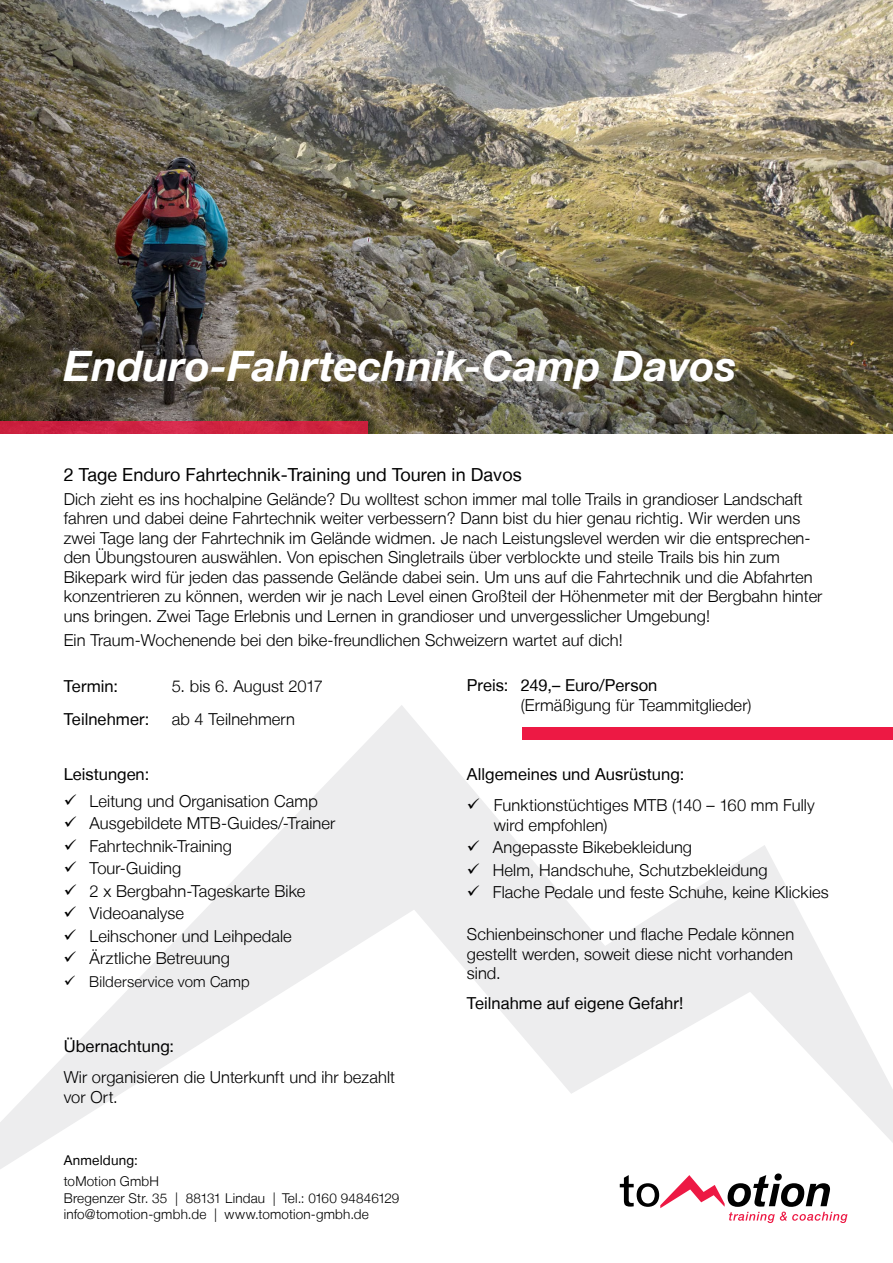
<style>
.page{position:relative;width:893px;height:1263px;background:#fff}
.page>*{position:absolute;margin:0;border:0;box-sizing:border-box;transform-origin:0 0}
.t1{font:italic 700 42px "Helvetica Neue LT";color:#fff}
.t2{font:18px "Helvetica Neue LT";letter-spacing:.005em;color:#000}
.t3{font:300 16.5px/19.5px "Helvetica Neue LT";letter-spacing:.005em;color:#000}
.t4{font:16.5px "Helvetica Neue LT";letter-spacing:.005em;color:#000}
.t5{font:300 15px "Helvetica Neue LT";letter-spacing:.01em;color:#000}
.t6{font:300 13.5px/16.5px "Helvetica Neue LT";letter-spacing:.015em;color:#000}
.t7{font:13.5px "Helvetica Neue LT";letter-spacing:.015em;color:#000}
</style>
<div class="page">
<svg style="left:0;top:705px;width:893px;height:464px"></svg>
<img style="left:0;top:0;width:893px;height:434px">
<svg style="left:0;top:421px;width:368px;height:13px;fill:#ce2341"></svg>
<svg style="left:620px;top:1175px;width:227px;height:48px"></svg>
<div style="left:522px;top:727px;width:371px;height:12px;background:#ed1944"></div>
<svg style="left:468px;top:798px;width:11px;height:11px"></svg>
<svg style="left:468px;top:840px;width:11px;height:11px"></svg>
<svg style="left:468px;top:863px;width:11px;height:10px"></svg>
<svg style="left:468px;top:885px;width:11px;height:11px"></svg>
<svg style="left:65px;top:794px;width:11px;height:10px"></svg>
<svg style="left:65px;top:816px;width:11px;height:11px"></svg>
<svg style="left:65px;top:839px;width:11px;height:10px"></svg>
<svg style="left:65px;top:861px;width:11px;height:11px"></svg>
<svg style="left:65px;top:884px;width:11px;height:10px"></svg>
<svg style="left:65px;top:906px;width:11px;height:11px"></svg>
<svg style="left:65px;top:929px;width:11px;height:10px"></svg>
<svg style="left:65px;top:951px;width:11px;height:11px"></svg>
<svg style="left:65px;top:975px;width:10px;height:10px"></svg>
<h1 class="t1" style="left:64px;top:340px;width:674px">Enduro-Fahrtechnik-Camp Davos</h1>
<p class="t2" style="left:64px;top:463px;width:459px">2 Tage Enduro Fahrtechnik-Training und Touren in Davos</p>
<p class="t3" style="left:64px;top:489px;width:760px">Dich zieht es ins hochalpine Gelände? Du wolltest schon immer mal tolle Trails in grandioser Landschaft fahren und dabei deine Fahrtechnik weiter verbessern? Dann bist du hier genau richtig. Wir werden uns zwei Tage lang der Fahrtechnik im Gelände widmen. Je nach Leistungslevel werden wir die entsprechen&shy;den Übungstouren auswählen. Von epischen Singletrails über verblockte und steile Trails bis hin zum Bikepark wird für jeden das passende Gelände dabei sein. Um uns auf die Fahrtechnik und die Abfahrten konzentrieren zu können, werden wir je nach Level einen Großteil der Höhenmeter mit der Bergbahn hinter uns bringen. Zwei Tage Erlebnis und Lernen in grandioser und unvergesslicher Umgebung!</p>
<p class="t3" style="left:64px;top:630px;width:560px">Ein Traum-Wochenende bei den bike-freundlichen Schweizern wartet auf dich!</p>
<p class="t4" style="left:64px;top:676px;width:56px">Termin:</p>
<p class="t3" style="left:172px;top:675px;width:153px">5. bis 6. August 2017</p>
<p class="t4" style="left:64px;top:709px;width:87px">Teilnehmer:</p>
<p class="t3" style="left:172px;top:708px;width:125px">ab 4 Teilnehmern</p>
<p class="t4" style="left:64px;top:764px;width:87px">Leistungen:</p>
<p class="t3" style="left:90px;top:789px;width:247px;line-height:22.5px">Leitung und Organisation Camp<br>Ausgebildete MTB-Guides/-Trainer<br>Fahrtechnik-Training<br>Tour-Guiding<br>2 x Bergbahn-Tageskarte Bike<br>Videoanalyse<br>Leihschoner und Leihpedale<br>Ärztliche Betreuung</p>
<p class="t5" style="left:89px;top:972px;width:162px">Bilderservice vom Camp</p>
<p class="t4" style="left:64px;top:1036px;width:112px">Übernachtung:</p>
<p class="t3" style="left:64px;top:1067px;width:333px">Wir organisieren die Unterkunft und ihr bezahlt vor Ort.</p>
<p class="t7" style="left:64px;top:1152px;width:76px">Anmeldung:</p>
<p class="t6" style="left:64px;top:1173px;width:337px">toMotion GmbH<br>Bregenzer Str. 35 | 88131 Lindau | Tel.: 0160 94846129 info@tomotion-gmbh.de | www.tomotion-gmbh.de</p>
<p class="t4" style="left:467px;top:675px;width:192px">Preis: 249,– Euro/Person</p>
<p class="t3" style="left:521px;top:695px;width:232px">(Ermäßigung für Teammitglieder)</p>
<p class="t4" style="left:467px;top:764px;width:219px">Allgemeines und Ausrüstung:</p>
<p class="t3" style="left:494px;top:795px;width:322px">Funktionstüchtiges MTB (140 – 160 mm Fully wird empfohlen)</p>
<p class="t3" style="left:493px;top:835px;width:338px;line-height:22.5px">Angepasste Bikebekleidung<br>Helm, Handschuhe, Schutzbekleidung<br>Flache Pedale und feste Schuhe, keine Klickies</p>
<p class="t3" style="left:467px;top:924px;width:329px;text-align:justify">Schienbeinschoner und flache Pedale können gestellt werden, soweit diese nicht vorhanden sind.</p>
<p class="t4" style="left:467px;top:993px;width:218px">Teilnahme auf eigene Gefahr!</p>
</div>
